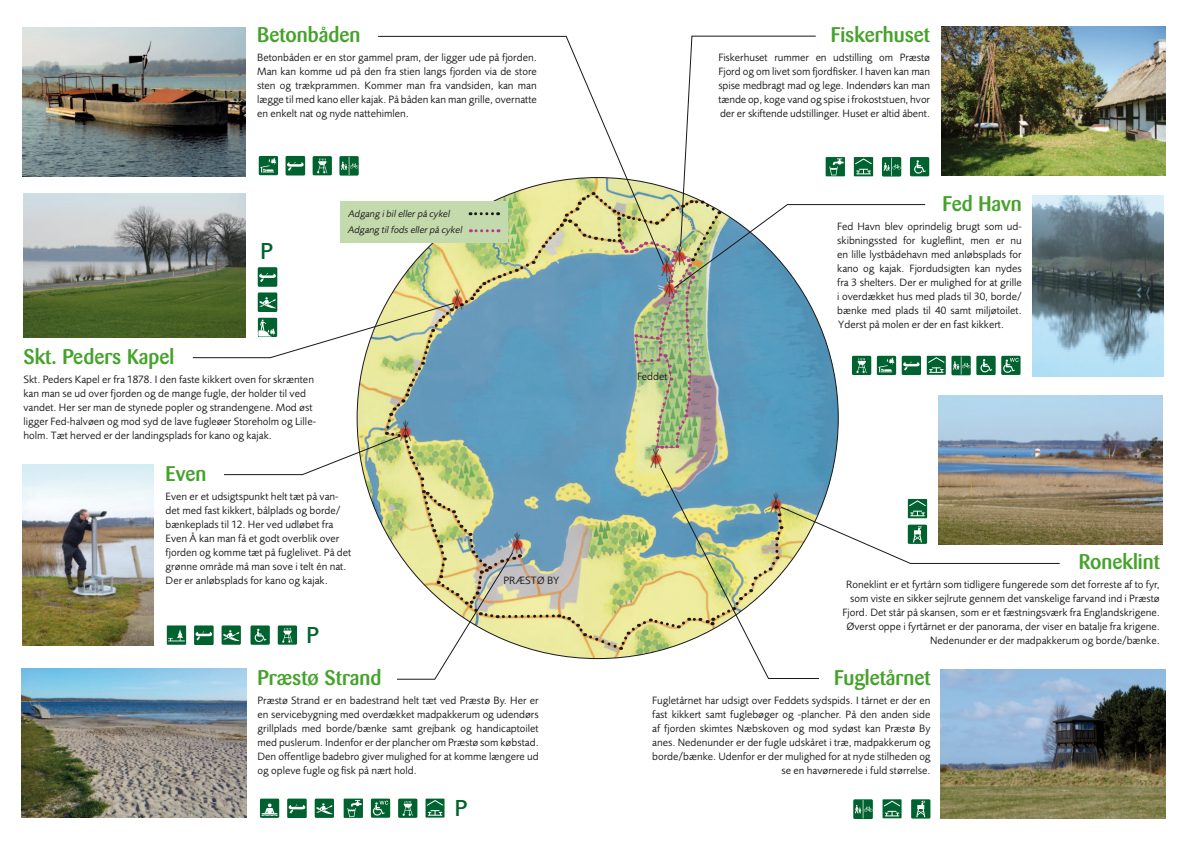
<style>
.page{position:relative;width:1191px;height:842px;background:#fff}
.page>*{position:absolute;margin:0;border:0;box-sizing:border-box;transform-origin:0 0}
.Brødtekst{font:500 24px "Foundry Sans";color:#00632f}
.Rubrik{font:500 21px "Barmeno";color:#45a22b}
.Brødtekst-2{font:11px/14px "Foundry Sans";color:#1a171c;text-align:justify}
.Rubrik-2{font:11px/14px "Foundry Sans";color:#1a171c;text-align:justify}
.Brødtekst-3{font:italic 10px "Foundry Sans";color:#1a171c}
</style>
<div class="page">
<img style="left:22px;top:27px;width:223px;height:149px">
<img style="left:22px;top:669px;width:224px;height:149px">
<img style="left:23px;top:193px;width:169px;height:144px">
<img style="left:23px;top:464px;width:130px;height:181px">
<svg style="left:167px;top:625px;width:19px;height:20px"></svg>
<svg style="left:168px;top:629px;width:17px;height:12px"></svg>
<img style="left:941px;top:27px;width:224px;height:149px">
<img style="left:1060px;top:195px;width:103px;height:181px">
<img style="left:1060px;top:395px;width:102px;height:149px">
<img style="left:941px;top:669px;width:224px;height:150px">
<svg style="left:853px;top:799px;width:20px;height:20px"></svg>
<svg style="left:882px;top:799px;width:19px;height:19px"></svg>
<svg style="left:883px;top:800px;width:18px;height:16px"></svg>
<svg style="left:911px;top:799px;width:19px;height:20px"></svg>
<svg style="left:260px;top:799px;width:19px;height:19px"></svg>
<svg style="left:287px;top:799px;width:20px;height:19px"></svg>
<svg style="left:315px;top:799px;width:19px;height:19px"></svg>
<div style="left:344px;top:799px;width:19px;height:19px;background:#00632f"></div>
<svg style="left:347px;top:800px;width:14px;height:17px"></svg>
<svg style="left:398px;top:799px;width:19px;height:19px"></svg>
<svg style="left:371px;top:799px;width:19px;height:19px"></svg>
<svg style="left:425px;top:799px;width:19px;height:18px"></svg>
<svg style="left:426px;top:799px;width:18px;height:17px"></svg>
<img style="left:192px;top:35px;width:868px;height:645px">
<p class="Rubrik" style="left:257px;top:22px;width:105px">Betonbåden</p>
<p class="Brødtekst-2" style="left:257px;top:50px;width:281px">Betonbåden er en stor gammel pram, der ligger ude på fjorden.<br>Man kan komme ud på den fra stien langs fjorden via de store sten og trækprammen. Kommer man fra vandsiden, kan man lægge til med kano eller kajak. På båden kan man grille, overnatte en enkelt nat og nyde nattehimlen.</p>
<p class="Brødtekst" style="left:260px;top:237px;width:15px">P</p>
<p class="Brødtekst-3" style="left:348px;top:207px;width:103px">Adgang i bil eller på cykel</p>
<p class="Brødtekst-3" style="left:348px;top:224px;width:116px">Adgang til fods eller på cykel</p>
<p class="Rubrik" style="left:23px;top:344px;width:152px">Skt. Peders Kapel</p>
<p class="Brødtekst-2" style="left:23px;top:372px;width:293px;text-align:left">Skt. Peders Kapel er fra 1878. I den faste kikkert oven for skrænten kan man se ud over fjorden og de mange fugle, der holder til ved vandet. Her ser man de stynede popler og strandengene. Mod øst ligger Fed-halvøen og mod syd de lave fugleøer Storeholm og Lille&shy;holm. Tæt herved er der landingsplads for kano og kajak.</p>
<p class="Rubrik" style="left:166px;top:461px;width:42px">Even</p>
<p class="Brødtekst-2" style="left:166px;top:489px;width:187px;text-align:left">Even er et udsigtspunkt helt tæt på van&shy;det med fast kikkert, bålplads og borde/ bænkeplads til 12. Her ved udløbet fra Even Å kan man få et godt overblik over fjorden og komme tæt på fuglelivet. På det grønne område må man sove i telt én nat.<br>Der er anløbsplads for kano og kajak.</p>
<p class="Brødtekst" style="left:306px;top:621px;width:15px">P</p>
<p class="Brødtekst-2" style="left:503px;top:573px;width:57px">PRÆSTØ BY</p>
<p class="Rubrik" style="left:257px;top:665px;width:125px">Præstø Strand</p>
<p class="Brødtekst-2" style="left:257px;top:693px;width:283px">Præstø Strand er en badestrand helt tæt ved Præstø By. Her er en servicebygning med overdækket madpakkerum og udendørs grillplads med borde/bænke samt grejbank og handicaptoilet med puslerum. Indenfor er der plancher om Præstø som købstad.<br>Den offentlige badebro giver mulighed for at komme længere ud og opleve fugle og fisk på nært hold.</p>
<p class="Brødtekst" style="left:454px;top:794px;width:15px">P</p>
<p class="Rubrik" style="left:830px;top:22px;width:101px">Fiskerhuset</p>
<p class="Rubrik-2" style="left:718px;top:50px;width:213px">Fiskerhuset rummer en udstilling om Præstø Fjord og om livet som fjordfisker. I haven kan man spise medbragt mad og lege. Indendørs kan man tænde op, koge vand og spise i frokoststuen, hvor der er skiftende udstillinger. Huset er altid åbent.</p>
<p class="Brødtekst-2" style="left:637px;top:369px;width:32px">Feddet</p>
<p class="Rubrik" style="left:942px;top:192px;width:81px">Fed Havn</p>
<p class="Brødtekst-2" style="left:837px;top:220px;width:186px">Fed Havn blev oprindelig brugt som ud&shy;skibningssted for kugleflint, men er nu en lille lystbådehavn med anløbsplads for kano og kajak. Fjordudsigten kan nydes fra 3 shelters. Der er mulighed for at grille i overdækket hus med plads til 30, borde/ bænke med plads til 40 samt miljøtoilet.<br>Yderst på molen er der en fast kikkert.</p>
<p class="Rubrik" style="left:1078px;top:549px;width:82px">Roneklint</p>
<p class="Rubrik-2" style="left:842px;top:577px;width:319px;text-align:right">Roneklint er et fyrtårn som tidligere fungerede som det forreste af to fyr, som viste en sikker sejlrute gennem det vanskelige farvand ind i Præstø Fjord. Det står på skansen, som er et fæstningsværk fra Englandskrigene.<br>Øverst oppe i fyrtårnet er der panorama, der viser en batalje fra krigene.<br>Nedenunder er der madpakkerum og borde/bænke.</p>
<p class="Rubrik" style="left:834px;top:665px;width:98px">Fugletårnet</p>
<p class="Brødtekst-2" style="left:652px;top:693px;width:280px;text-align:right">Fugletårnet har udsigt over Feddets sydspids. I tårnet er der en fast kikkert samt fuglebøger og -plancher. På den anden side af fjorden skimtes Næbskoven og mod sydøst kan Præstø By anes. Nedenunder er der fugle udskåret i træ, madpakkerum og borde/bænke. Udenfor er der mulighed for at nyde stilheden og se en havørnerede i fuld størrelse.</p>
</div>
